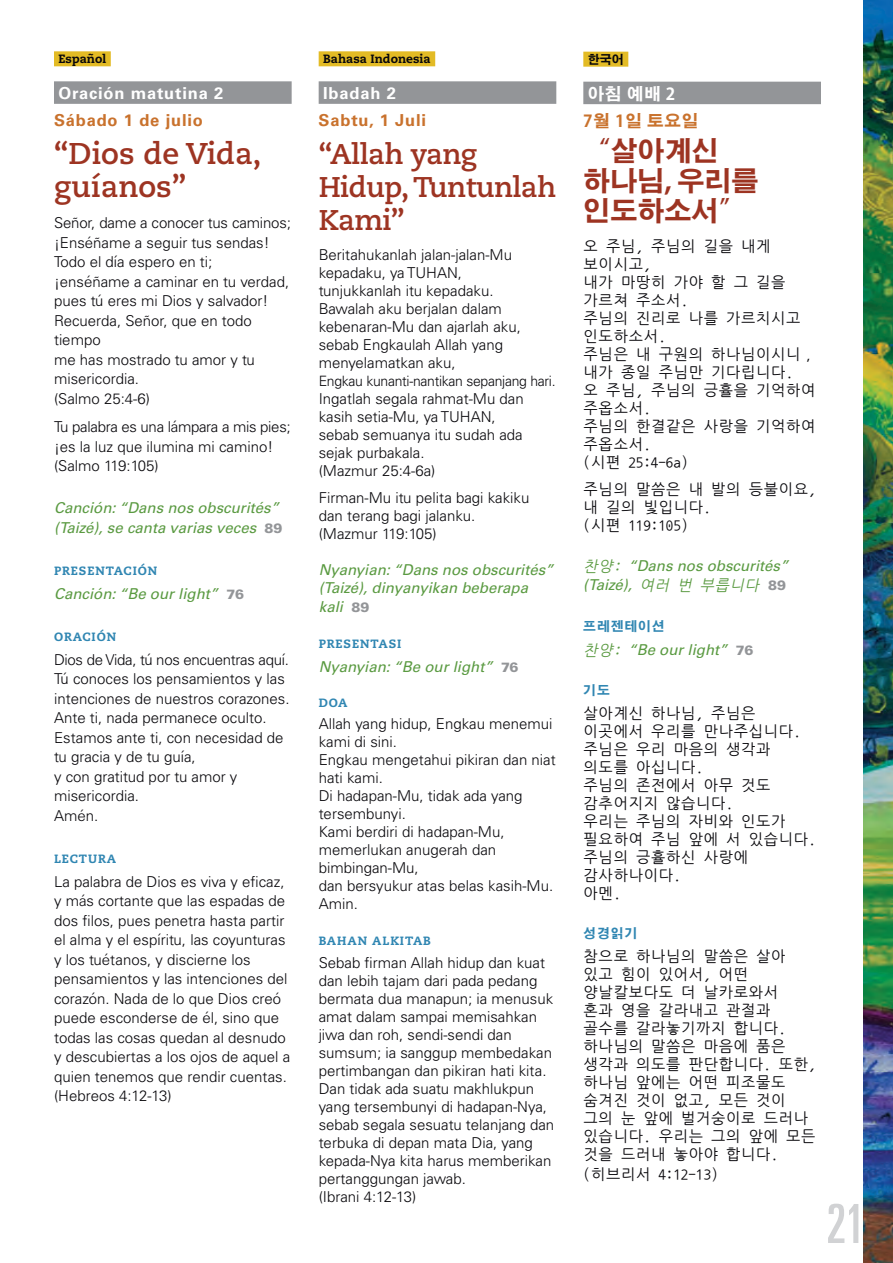
<style>
.page{position:relative;width:893px;height:1263px;background:#fff}
.page>*{position:absolute;margin:0;border:0;box-sizing:border-box;transform-origin:0 0}
.t1{font:ultra-condensed 54px "Univers";color:#d1d2d4}
.t2{font:700 30px/33px "Caecilia CE";color:#9d3422}
.t3{font:700 28.5px/33px "Caecilia CE";letter-spacing:-.02em;color:#9d3422}
.t4{font:700 27px/30px "Adobe Gothic Std";color:#9d3422}
.t5{font:700 16.5px "Univers CE";letter-spacing:.05em;color:#c9722d}
.t6{font:700 16.5px "Univers CE";letter-spacing:.05em;color:#fff}
.t7{font:700 16.5px "Adobe Gothic Std";letter-spacing:.05em;color:#c9722d}
.t8{font:700 16.5px "Adobe Gothic Std";color:#fff}
.t9{font:300 15px/18px "Univers CE";color:#08070b}
.t10{font:15px/18px "Nanum Gothic Coding";color:#08070b}
.t11{font:italic 15px/19.5px "Univers CE";color:#5a9a41}
.t12{font:300 15px/19.5px "Univers CE";letter-spacing:-.02em;color:#08070b}
.t13{font:300 14.25px "Univers CE";letter-spacing:-.02em;color:#08070b}
.t14{font:700 12.75px "Adobe Gothic Std";letter-spacing:.075em;color:#3086b2}
.t15{font:800 12px "Caecilia LT";letter-spacing:.075em;color:#3086b2}
.t16{font:800 12px "Caecilia LT";color:#08070b}
.t17{font:700 12px "Adobe Gothic Std";color:#08070b}
.s1{font-weight:900;font-style:normal;font-size:13.5px;color:#939598}
.s2{font-family:"Nanum Gothic Coding"}
</style>
<div class="page">
<img style="left:864px;top:0;width:29px;height:1263px">
<div style="left:54px;top:51px;width:57px;height:15px;background:#e3bb25"></div>
<div style="left:54px;top:81px;width:238px;height:23px;background:#939598"></div>
<div style="left:319px;top:51px;width:116px;height:15px;background:#e3bb25"></div>
<div style="left:319px;top:81px;width:237px;height:23px;background:#939598"></div>
<div style="left:583px;top:52px;width:45px;height:15px;background:#e3bb25"></div>
<div style="left:583px;top:82px;width:238px;height:22px;background:#939598"></div>
<p class="t16" style="left:58px;top:52px;width:49px">ESPAÑOL</p>
<p class="t6" style="left:58px;top:84px;width:166px">Oración matutina 2</p>
<p class="t5" style="left:54px;top:111px;width:150px">Sábado 1 de julio</p>
<h2 class="t2" style="left:54px;top:136px;width:209px">“Dios de Vida, guíanos”</h2>
<p class="t9" style="left:54px;top:214px;width:238px;line-height:19.5px">Señor, dame a conocer tus caminos; ¡Enséñame a seguir tus sendas!<br>Todo el día espero en ti; ¡enséñame a caminar en tu verdad, pues tú eres mi Dios y salvador!<br>Recuerda, Señor, que en todo tiempo<br>me has mostrado tu amor y tu misericordia.<br>(Salmo 25:4-6)</p>
<p class="t12" style="left:54px;top:418px;width:238px">Tu palabra es una lámpara a mis pies; ¡es la luz que ilumina mi camino! (Salmo 119:105)</p>
<p class="t11" style="left:54px;top:499px;width:230px">Canción: “Dans nos obscurités” (Taizé), se canta varias veces <span class="s1">89</span></p>
<p class="t15" style="left:54px;top:563px;width:105px">PRESENTACIÓN</p>
<p class="t11" style="left:54px;top:584px;width:192px">Canción: “Be our light” <span class="s1">76</span></p>
<p class="t15" style="left:54px;top:629px;width:64px">ORACIÓN</p>
<p class="t9" style="left:54px;top:650px;width:237px;line-height:19.5px">Dios de Vida, tú nos encuentras aquí.<br>Tú conoces los pensamientos y las intenciones de nuestros corazones.<br>Ante ti, nada permanece oculto.<br>Estamos ante ti, con necesidad de tu gracia y de tu guía,<br>y con gratitud por tu amor y misericordia.<br>Amén.</p>
<p class="t15" style="left:54px;top:851px;width:64px">LECTURA</p>
<p class="t9" style="left:54px;top:872px;width:238px;line-height:19.5px">La palabra de Dios es viva y eficaz, y más cortante que las espadas de dos filos, pues penetra hasta partir el alma y el espíritu, las coyunturas y los tuétanos, y discierne los pensamientos y las intenciones del corazón. Nada de lo que Dios creó puede esconderse de él, sino que todas las cosas quedan al desnudo y descubiertas a los ojos de aquel a quien tenemos que rendir cuentas. (Hebreos 4:12-13)</p>
<p class="t16" style="left:323px;top:52px;width:109px">BAHASA INDONESIA</p>
<p class="t6" style="left:323px;top:84px;width:74px">Ibadah 2</p>
<p class="t5" style="left:319px;top:111px;width:109px">Sabtu, 1 Juli</p>
<h3 class="t3" style="left:319px;top:137px;width:239px">“Allah yang<br>Hidup, Tuntunlah<br>Kami”</h3>
<p class="t9" style="left:319px;top:246px;width:204px">Beritahukanlah jalan-jalan-Mu kepadaku, ya TUHAN, tunjukkanlah itu kepadaku.<br>Bawalah aku berjalan dalam kebenaran-Mu dan ajarlah aku, sebab Engkaulah Allah yang menyelamatkan aku,</p>
<p class="t13" style="left:319px;top:373px;width:238px">Engkau kunanti-nantikan sepanjang hari.</p>
<p class="t9" style="left:319px;top:390px;width:207px">Ingatlah segala rahmat-Mu dan kasih setia-Mu, ya TUHAN, sebab semuanya itu sudah ada sejak purbakala.<br>(Mazmur 25:4-6a)</p>
<p class="t9" style="left:319px;top:489px;width:212px">Firman-Mu itu pelita bagi kakiku dan terang bagi jalanku. (Mazmur 119:105)</p>
<p class="t11" style="left:319px;top:561px;width:236px;line-height:18px">Nyanyian: “Dans nos obscurités” (Taizé), dinyanyikan beberapa</p>
<p class="t11" style="left:319px;top:598px;width:52px">kali <span class="s1">89</span></p>
<p class="t15" style="left:319px;top:637px;width:84px">PRESENTASI</p>
<p class="t11" style="left:319px;top:658px;width:201px">Nyanyian: “Be our light” <span class="s1">76</span></p>
<p class="t15" style="left:319px;top:695px;width:30px">DOA</p>
<p class="t9" style="left:319px;top:715px;width:239px">Allah yang hidup, Engkau menemui kami di sini.<br>Engkau mengetahui pikiran dan niat hati kami.<br>Di hadapan-Mu, tidak ada yang tersembunyi.<br>Kami berdiri di hadapan-Mu, memerlukan anugerah dan bimbingan-Mu,<br>dan bersyukur atas belas kasih-Mu.<br>Amin.</p>
<p class="t15" style="left:319px;top:934px;width:114px">BAHAN ALKITAB</p>
<p class="t9" style="left:319px;top:954px;width:237px">Sebab firman Allah hidup dan kuat dan lebih tajam dari pada pedang bermata dua manapun; ia menusuk amat dalam sampai memisahkan jiwa dan roh, sendi-sendi dan sumsum; ia sanggup membedakan pertimbangan dan pikiran hati kita.<br>Dan tidak ada suatu makhlukpun yang tersembunyi di hadapan-Nya, sebab segala sesuatu telanjang dan terbuka di depan mata Dia, yang kepada-Nya kita harus memberikan pertanggungan jawab.<br>(Ibrani 4:12-13)</p>
<p class="t17" style="left:588px;top:52px;width:37px">한국어</p>
<p class="t8" style="left:588px;top:84px;width:89px">아침 예배 2</p>
<p class="t7" style="left:583px;top:111px;width:117px">7월 1일 토요일</p>
<h3 class="t4" style="left:583px;top:137px;width:177px">“살아계신 하나님, 우리를 인도하소서”</h3>
<p class="t10" style="left:583px;top:238px;width:234px">오 주님, 주님의 길을 내게 보이시고,<br>내가 마땅히 가야 할 그 길을 가르쳐 주소서.<br>주님의 진리로 나를 가르치시고　인도하소서.<br>주님은 내 구원의 하나님이시니，내가 종일 주님만 기다립니다.<br>오 주님, 주님의 긍휼을 기억하여 주옵소서.<br>주님의 한결같은 사랑을 기억하여 주옵소서.<br>(시편 25:4-6a)</p>
<p class="t10" style="left:583px;top:481px;width:234px">주님의 말씀은 내 발의 등불이요, 내 길의 빛입니다.<br>(시편 119:105)</p>
<p class="t11" style="left:583px;top:556px;width:207px"><span class="s2">찬양:</span> “Dans nos obscurités” (Taizé), <span class="s2">여러 번 부릅니다</span> <span class="s1">89</span></p>
<p class="t14" style="left:583px;top:618px;width:83px">프레젠테이션</p>
<p class="t11" style="left:583px;top:640px;width:172px"><span class="s2">찬양:</span> “Be our light” <span class="s1">76</span></p>
<p class="t14" style="left:583px;top:683px;width:28px">기도</p>
<p class="t10" style="left:583px;top:704px;width:234px">살아계신 하나님, 주님은 이곳에서 우리를 만나주십니다. 주님은 우리 마음의 생각과 의도를 아십니다.<br>주님의 존전에서 아무 것도 감추어지지 않습니다.<br>우리는 주님의 자비와 인도가 필요하여 주님 앞에 서 있습니다. 주님의 긍휼하신 사랑에 감사하나이다.<br>아멘.</p>
<p class="t14" style="left:583px;top:926px;width:55px">성경읽기</p>
<p class="t10" style="left:583px;top:947px;width:234px">참으로 하나님의 말씀은 살아 있고 힘이 있어서, 어떤 양날칼보다도 더 날카로와서<br>혼과 영을 갈라내고 관절과 골수를 갈라놓기까지 합니다. 하나님의 말씀은 마음에 품은 생각과 의도를 판단합니다. 또한, 하나님 앞에는 어떤 피조물도 숨겨진 것이 없고, 모든 것이 그의 눈 앞에 벌거숭이로 드러나 있습니다. 우리는 그의 앞에 모든 것을 드러내 놓아야 합니다.</p>
<p class="t10" style="left:583px;top:1165px;width:136px">(히브리서 4:12-13)</p>
<h1 class="t1" style="left:826px;top:1193px;width:40px">21</h1>
</div>
